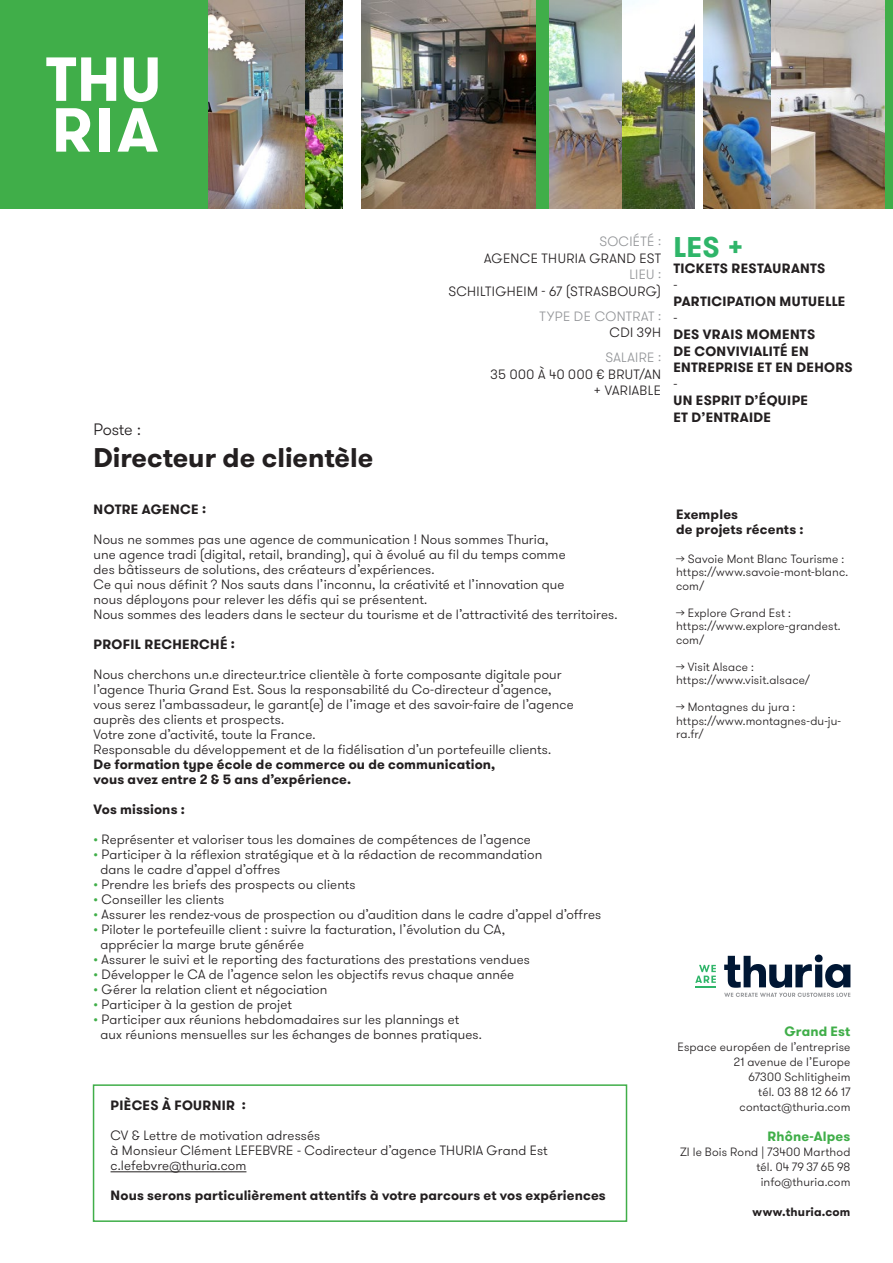
<style>
.page{position:relative;width:893px;height:1263px;background:#fff}
.page>*{position:absolute;margin:0;border:0;box-sizing:border-box;transform-origin:0 0}
.t1{font:700 62.1px/50.7px "GT Walsheim";letter-spacing:.025em;color:#fff}
.t2{font:700 28.5px "GT Walsheim";color:#2fb569}
.t3{font:700 27px "GT Walsheim";color:#231f20}
.t4{font:300 16.5px "GT Walsheim";letter-spacing:-.015em;color:#231f20}
.t5{font:300 13.5px/15px "GT Walsheim";letter-spacing:.005em;color:#231f20}
.t6{font:700 13.5px/16.5px "GT Walsheim";letter-spacing:.015em;color:#231f20}
.t7{font:300 13.5px/16.5px "GT Walsheim";letter-spacing:.025em;color:#231f20;text-align:right}
.t8{font:300 13.5px "GT Walsheim";letter-spacing:.025em;color:#939598}
.t9{font:700 13.5px "GT Walsheim";letter-spacing:.01em;color:#40ae49}
.t10{font:300 12px/13.5px "GT Walsheim";letter-spacing:.01em;color:#231f20}
.t11{font:700 12px "GT Walsheim";letter-spacing:.015em;color:#231f20}
.s1{color:#40ae49}
</style>
<div class="page">
<div style="left:0;top:0;width:208px;height:208px;background:#40ae49"></div>
<div style="left:535px;top:0;width:159px;height:208px;background:#40ae49"></div>
<div style="left:772px;top:0;width:121px;height:208px;background:#40ae49"></div>
<img style="left:208px;top:0;width:134px;height:208px">
<img style="left:550px;top:0;width:144px;height:208px">
<img style="left:704px;top:0;width:180px;height:208px">
<img style="left:361px;top:0;width:174px;height:208px">
<hr style="left:111px;top:1171px;width:135px;height:1px;background:#231f20">
<hr style="left:695px;top:986px;width:21px;height:2px;background:#2fb569">
<svg style="left:695px;top:965px;width:21px;height:18px"></svg>
<svg style="left:724px;top:954px;width:126px;height:43px"></svg>
<div style="left:93px;top:1084px;width:534px;height:138px;border:2px solid #40ae49"></div>
<h1 class="t1" style="left:45px;top:54px;width:117px">THU<br>RIA</h1>
<p class="t8" style="left:599px;top:233px;width:63px">SOCIÉTÉ :</p>
<p class="t7" style="left:484px;top:250px;width:178px">AGENCE THURIA GRAND EST</p>
<p class="t8" style="left:629px;top:266px;width:33px">LIEU :</p>
<p class="t7" style="left:448px;top:283px;width:214px">SCHILTIGHEIM - 67 (STRASBOURG)</p>
<p class="t8" style="left:540px;top:307px;width:123px">TYPE DE CONTRAT :</p>
<p class="t5" style="left:610px;top:325px;width:53px">CDI 39H</p>
<p class="t8" style="left:605px;top:349px;width:57px">SALAIRE :</p>
<p class="t7" style="left:490px;top:366px;width:172px">35 000 À 40 000 € BRUT/AN + VARIABLE</p>
<p class="t4" style="left:94px;top:419px;width:49px">Poste :</p>
<h3 class="t3" style="left:94px;top:440px;width:281px">Directeur de clientèle</h3>
<p class="t6" style="left:94px;top:501px;width:114px">NOTRE AGENCE :</p>
<p class="t5" style="left:94px;top:532px;width:526px">Nous ne sommes pas une agence de communication ! Nous sommes Thuria,<br>une agence tradi (digital, retail, branding), qui à évolué au fil du temps comme<br>des bâtisseurs de solutions, des créateurs d’expériences.<br>Ce qui nous définit ? Nos sauts dans l’inconnu, la créativité et l’innovation que<br>nous déployons pour relever les défis qui se présentent.<br>Nous sommes des leaders dans le secteur du tourisme et de l’attractivité des territoires.</p>
<p class="t6" style="left:94px;top:636px;width:143px">PROFIL RECHERCHÉ :</p>
<p class="t5" style="left:94px;top:667px;width:482px">Nous cherchons un.e directeur.trice clientèle à forte composante digitale pour l’agence Thuria Grand Est. Sous la responsabilité du Co-directeur d’agence, vous serez l’ambassadeur, le garant(e) de l’image et des savoir-faire de l’agence auprès des clients et prospects.<br>Votre zone d’activité, toute la France.<br>Responsable du développement et de la fidélisation d’un portefeuille clients.</p>
<p class="t6" style="left:94px;top:757px;width:403px;line-height:15px">De formation type école de commerce ou de communication, vous avez entre 2 &amp; 5 ans d’expérience.</p>
<p class="t6" style="left:94px;top:801px;width:93px">Vos missions :</p>
<p class="t5" style="left:94px;top:832px;width:439px"><span class="s1">•</span> Représenter et valoriser tous les domaines de compétences de l’agence</p>
<p class="t5" style="left:100px;top:847px;width:443px;text-indent:-7px"><span class="s1">•</span> Participer à la réflexion stratégique et à la rédaction de recommandation dans le cadre d’appel d’offres</p>
<p class="t5" style="left:94px;top:877px;width:264px"><span class="s1">•</span> Prendre les briefs des prospects ou clients</p>
<p class="t5" style="left:94px;top:892px;width:132px"><span class="s1">•</span> Conseiller les clients</p>
<p class="t5" style="left:94px;top:907px;width:509px"><span class="s1">•</span> Assurer les rendez-vous de prospection ou d’audition dans le cadre d’appel d’offres</p>
<p class="t5" style="left:100px;top:922px;width:406px;text-indent:-7px"><span class="s1">•</span> Piloter le portefeuille client : suivre la facturation, l’évolution du CA, apprécier la marge brute générée</p>
<p class="t5" style="left:94px;top:952px;width:438px"><span class="s1">•</span> Assurer le suivi et le reporting des facturations des prestations vendues</p>
<p class="t5" style="left:94px;top:967px;width:422px"><span class="s1">•</span> Développer le CA de l’agence selon les objectifs revus chaque année</p>
<p class="t5" style="left:94px;top:982px;width:235px"><span class="s1">•</span> Gérer la relation client et négociation</p>
<p class="t5" style="left:94px;top:997px;width:200px"><span class="s1">•</span> Participer à la gestion de projet</p>
<p class="t5" style="left:100px;top:1012px;width:383px;text-indent:-7px"><span class="s1">•</span> Participer aux réunions hebdomadaires sur les plannings et aux réunions mensuelles sur les échanges de bonnes pratiques.</p>
<p class="t6" style="left:111px;top:1097px;width:137px">PIÈCES À FOURNIR :</p>
<p class="t5" style="left:111px;top:1128px;width:439px">CV &amp; Lettre de motivation adressés<br>à Monsieur Clément LEFEBVRE - Codirecteur d’agence THURIA Grand Est c.lefebvre@thuria.com</p>
<p class="t6" style="left:111px;top:1187px;width:497px">Nous serons particulièrement attentifs à votre parcours et vos expériences</p>
<h2 class="t2" style="left:673px;top:228px;width:72px">LES +</h2>
<p class="t6" style="left:673px;top:260px;width:154px">TICKETS RESTAURANTS</p>
<p class="t5" style="left:673px;top:278px;width:5px">-</p>
<p class="t6" style="left:673px;top:293px;width:174px">PARTICIPATION MUTUELLE</p>
<p class="t5" style="left:673px;top:311px;width:5px">-</p>
<p class="t6" style="left:673px;top:326px;width:181px">DES VRAIS MOMENTS<br>DE CONVIVIALITÉ EN<br>ENTREPRISE ET EN DEHORS</p>
<p class="t5" style="left:673px;top:377px;width:5px">-</p>
<p class="t6" style="left:673px;top:392px;width:136px">UN ESPRIT D’ÉQUIPE<br>ET D’ENTRAIDE</p>
<p class="t6" style="left:676px;top:507px;width:129px;line-height:15px">Exemples<br>de projets récents :</p>
<p class="t10" style="left:676px;top:552px;width:174px">→ Savoie Mont Blanc Tourisme : https://www.savoie-mont-blanc. com/</p>
<p class="t10" style="left:676px;top:606px;width:166px">→ Explore Grand Est : https://www.explore-grandest. com/</p>
<p class="t10" style="left:676px;top:660px;width:135px">→ Visit Alsace : https://www.visit.alsace/</p>
<p class="t10" style="left:676px;top:701px;width:167px">→ Montagnes du jura : https://www.montagnes-du-ju&shy;ra.fr/</p>
<p class="t9" style="left:784px;top:1022px;width:68px">Grand Est</p>
<p class="t10" style="left:678px;top:1039px;width:174px;line-height:15px;text-align:right">Espace européen de l’entreprise<br>21 avenue de l’Europe<br>67300 Schlitigheim<br>tél. 03 88 12 66 17 contact@thuria.com</p>
<p class="t9" style="left:768px;top:1127px;width:84px">Rhône-Alpes</p>
<p class="t10" style="left:680px;top:1144px;width:172px;line-height:15px;text-align:right">ZI le Bois Rond | 73400 Marthod tél. 04 79 37 65 98 info@thuria.com</p>
<p class="t11" style="left:752px;top:1203px;width:99px">www.thuria.com</p>
</div>
